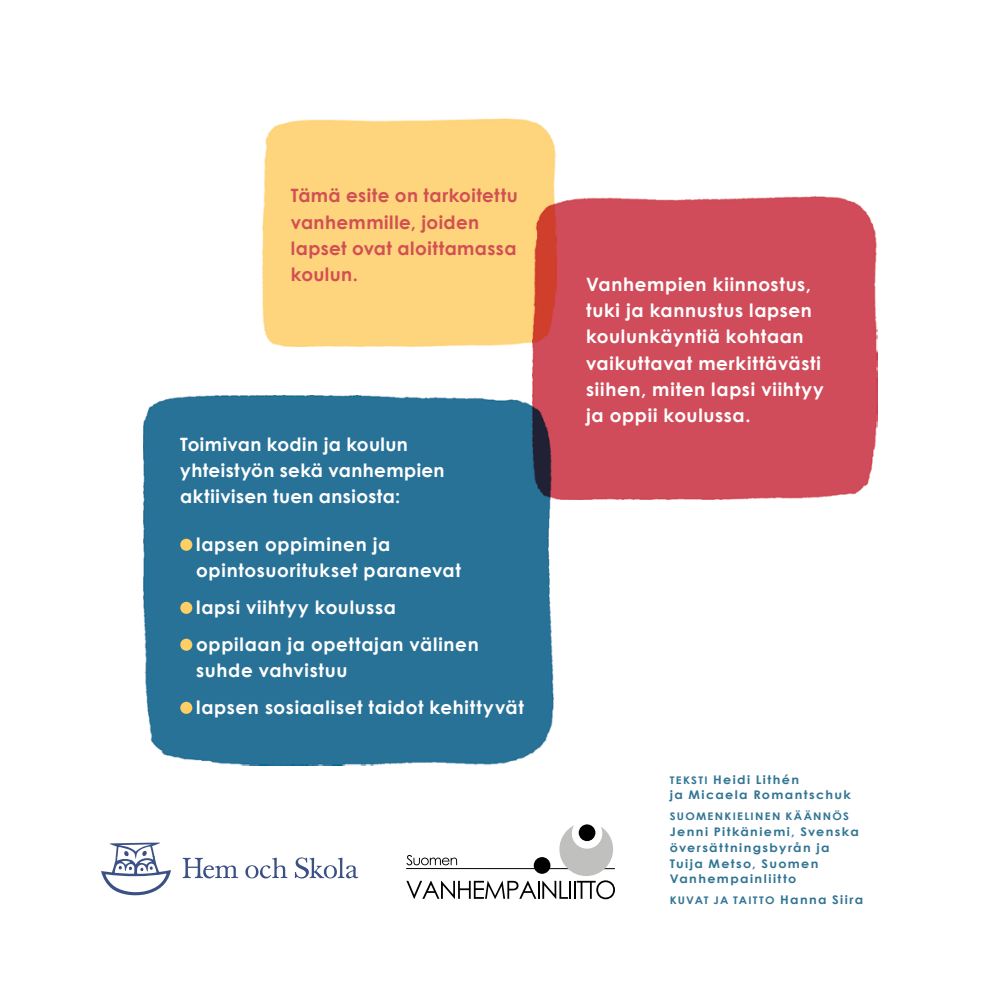
<style>
.page{position:relative;width:993px;height:993px;background:#fff}
.page>*{position:absolute;margin:0;border:0;box-sizing:border-box;transform-origin:0 0}
.Framlyft{font:700 18.38px/26.2px "Century Gothic";letter-spacing:.035em;color:#fff}
.Framlyft-2{font:700 18.38px/26.2px "Century Gothic";letter-spacing:.02em;color:#d15053}
.t1{font:700 11.9px/15.8px "Century Gothic";letter-spacing:.11em;color:#327594;scale:1.07 1}
.t2{font:700 10.5px "Century Gothic";letter-spacing:.11em;color:#327594;scale:1.07 1}
.s1{font-size:10.5px}
.s2{font-size:11.9px}
</style>
<div class="page">
<div style="left:263px;top:118px;width:293px;height:228px;background:#fed47d"></div>
<div style="left:143px;top:395px;width:410px;height:370px;background:#297297"></div>
<img style="left:532px;top:196px;width:344px;height:303px">
<div style="left:180px;top:538px;width:12px;height:12px;background:#fecf66;border-radius:50%"></div>
<div style="left:180px;top:601px;width:12px;height:12px;background:#fecf66;border-radius:50%"></div>
<div style="left:180px;top:638px;width:12px;height:12px;background:#fecf66;border-radius:50%"></div>
<div style="left:180px;top:701px;width:12px;height:12px;background:#fecf66;border-radius:50%"></div>
<svg style="left:183px;top:857px;width:55px;height:21px"></svg>
<svg style="left:245px;top:857px;width:42px;height:21px"></svg>
<svg style="left:295px;top:857px;width:63px;height:21px"></svg>
<svg style="left:101px;top:842px;width:70px;height:54px"></svg>
<svg style="left:406px;top:825px;width:208px;height:73px"></svg>
<div style="left:578px;top:824px;width:17px;height:16px;background:#000;border-radius:50%"></div>
<p class="Framlyft-2" style="left:291px;top:182px;width:228px">Tämä esite on tarkoitettu vanhemmille, joiden lapset ovat aloittamassa koulun.</p>
<p class="Framlyft" style="left:180px;top:430px;width:266px">Toimivan kodin ja koulun yhteistyön sekä vanhempien aktiivisen tuen ansiosta:</p>
<p class="Framlyft" style="left:196px;top:530px;width:266px">lapsen oppiminen ja opintosuoritukset paranevat</p>
<p class="Framlyft" style="left:196px;top:593px;width:201px">lapsi viihtyy koulussa</p>
<p class="Framlyft" style="left:196px;top:630px;width:284px">oppilaan ja opettajan välinen suhde vahvistuu</p>
<p class="Framlyft" style="left:196px;top:693px;width:329px">lapsen sosiaaliset taidot kehittyvät</p>
<p class="Framlyft" style="left:586px;top:270px;width:239px">Vanhempien kiinnostus, tuki ja kannustus lapsen koulunkäyntiä kohtaan vaikuttavat merkittävästi siihen, miten lapsi viihtyy ja oppii koulussa.</p>
<p class="t1" style="left:669px;top:771px;width:171px"><span class="s1">TEKSTI</span> Heidi Lithén<br>ja Micaela Romantschuk</p>
<p class="t2" style="left:669px;top:809px;width:169px">SUOMENKIELINEN KÄÄNNÖS</p>
<p class="t1" style="left:669px;top:823px;width:178px">Jenni Pitkäniemi, Svenska översättningsbyrån ja<br>Tuija Metso, Suomen<br>Vanhempainliitto</p>
<p class="t2" style="left:669px;top:893px;width:182px">KUVAT JA TAITTO <span class="s2">Hanna Siira</span></p>
</div>
